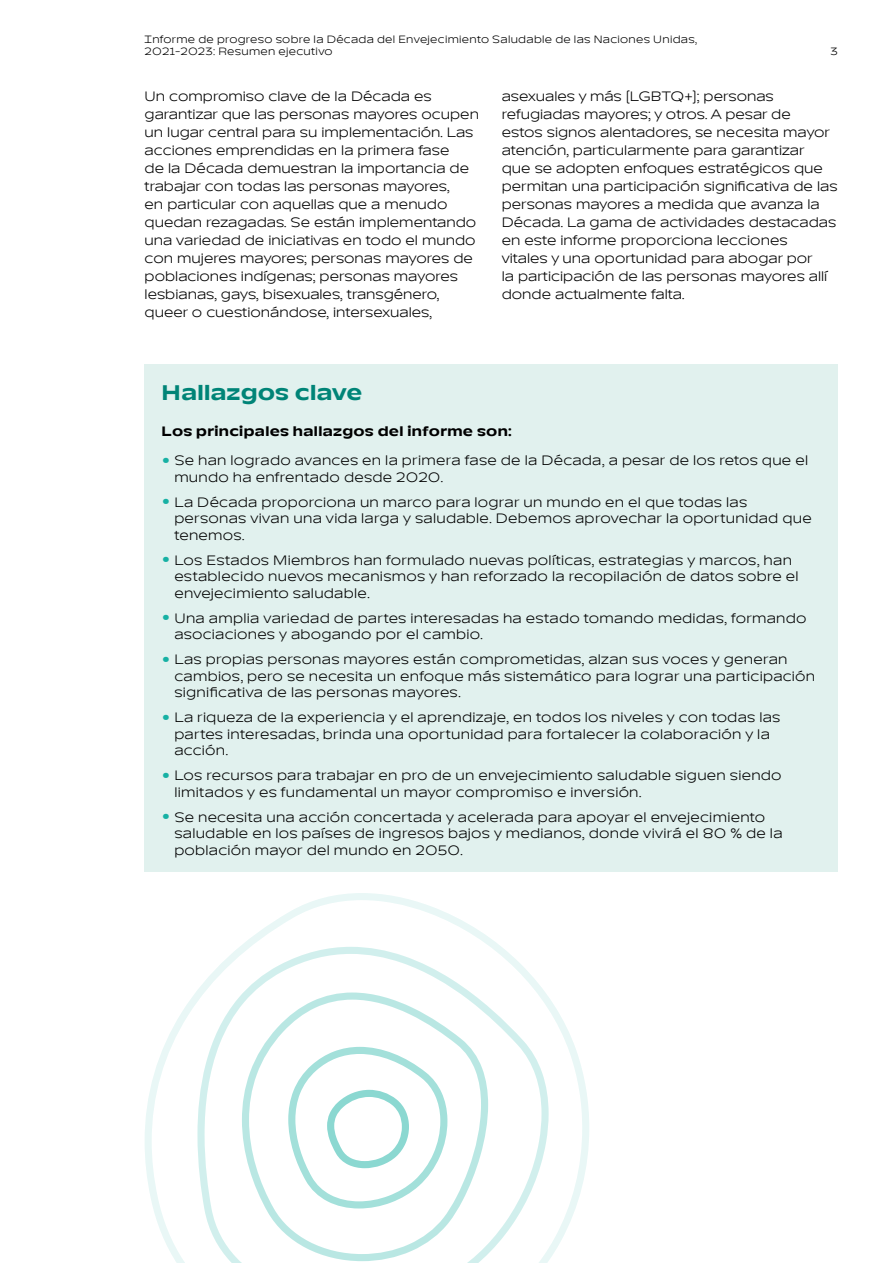
<style>
.page{position:relative;width:893px;height:1263px;background:#fff}
.page>*{position:absolute;margin:0;border:0;box-sizing:border-box;transform-origin:0 0}
.t1{font:700 30px "TT Runs WHO";color:#17b1a4}
.Box_Heading{font:700 21px "TT Runs WHO";letter-spacing:.02em;color:#008477}
.Body_copy{font:13.5px/18px "TT Runs WHO";color:#000}
.Body_copy-2{font:13.5px/16.5px "TT Runs WHO";letter-spacing:.02em;color:#000}
.Body_copy-3{font:700 13.5px "TT Runs WHO";letter-spacing:.025em;color:#000}
.t2{font:10.5px/12.6px "TT Runs WHO";letter-spacing:.025em;color:#000}
</style>
<div class="page">
<div style="left:145px;top:364px;width:693px;height:508px;background:#e1f1ee"></div>
<svg style="left:145px;top:893px;width:444px;height:370px"></svg>
<p class="t2" style="left:145px;top:33px;width:554px">Informe de progreso sobre la Década del Envejecimiento Saludable de las Naciones Unidas,<br>2021-2023: Resumen ejecutivo</p>
<p class="t2" style="left:830px;top:46px;width:9px">3</p>
<p class="Body_copy" style="left:145px;top:88px;width:336px">Un compromiso clave de la Década es garantizar que las personas mayores ocupen un lugar central para su implementación. Las acciones emprendidas en la primera fase<br>de la Década demuestran la importancia de trabajar con todas las personas mayores,<br>en particular con aquellas que a menudo quedan rezagadas. Se están implementando una variedad de iniciativas en todo el mundo con mujeres mayores; personas mayores de poblaciones indígenas; personas mayores lesbianas, gays, bisexuales, transgénero, queer o cuestionándose, intersexuales,</p>
<p class="Body_copy" style="left:502px;top:88px;width:337px">asexuales y más (LGBTQ+); personas refugiadas mayores; y otros. A pesar de<br>estos signos alentadores, se necesita mayor atención, particularmente para garantizar<br>que se adopten enfoques estratégicos que permitan una participación significativa de las personas mayores a medida que avanza la Década. La gama de actividades destacadas en este informe proporciona lecciones<br>vitales y una oportunidad para abogar por<br>la participación de las personas mayores allí donde actualmente falta.</p>
<p class="Box_Heading" style="left:162px;top:379px;width:202px">Hallazgos clave</p>
<p class="Body_copy-3" style="left:162px;top:423px;width:352px">Los principales hallazgos del informe son:</p>
<p class="t1" style="left:162px;top:441px;width:10px">·</p>
<p class="Body_copy-2" style="left:174px;top:452px;width:635px">Se han logrado avances en la primera fase de la Década, a pesar de los retos que el mundo ha enfrentado desde 2020.</p>
<p class="t1" style="left:162px;top:482px;width:10px">·</p>
<p class="Body_copy-2" style="left:174px;top:494px;width:639px">La Década proporciona un marco para lograr un mundo en el que todas las personas vivan una vida larga y saludable. Debemos aprovechar la oportunidad que tenemos.</p>
<p class="t1" style="left:162px;top:540px;width:10px">·</p>
<p class="Body_copy" style="left:174px;top:552px;width:626px;line-height:16.5px">Los Estados Miembros han formulado nuevas políticas, estrategias y marcos, han establecido nuevos mecanismos y han reforzado la recopilación de datos sobre el envejecimiento saludable.</p>
<p class="t1" style="left:162px;top:598px;width:10px">·</p>
<p class="Body_copy-2" style="left:174px;top:610px;width:634px">Una amplia variedad de partes interesadas ha estado tomando medidas, formando asociaciones y abogando por el cambio.</p>
<p class="t1" style="left:162px;top:640px;width:10px">·</p>
<p class="Body_copy-2" style="left:174px;top:651px;width:642px">Las propias personas mayores están comprometidas, alzan sus voces y generan cambios, pero se necesita un enfoque más sistemático para lograr una participación significativa de las personas mayores.</p>
<p class="t1" style="left:162px;top:698px;width:10px">·</p>
<p class="Body_copy-2" style="left:174px;top:709px;width:608px">La riqueza de la experiencia y el aprendizaje, en todos los niveles y con todas las partes interesadas, brinda una oportunidad para fortalecer la colaboración y la acción.</p>
<p class="t1" style="left:162px;top:756px;width:10px">·</p>
<p class="Body_copy-2" style="left:174px;top:767px;width:609px">Los recursos para trabajar en pro de un envejecimiento saludable siguen siendo limitados y es fundamental un mayor compromiso e inversión.</p>
<p class="t1" style="left:162px;top:797px;width:10px">·</p>
<p class="Body_copy-2" style="left:174px;top:809px;width:610px">Se necesita una acción concertada y acelerada para apoyar el envejecimiento saludable en los países de ingresos bajos y medianos, donde vivirá el 80 % de la población mayor del mundo en 2050.</p>
</div>
